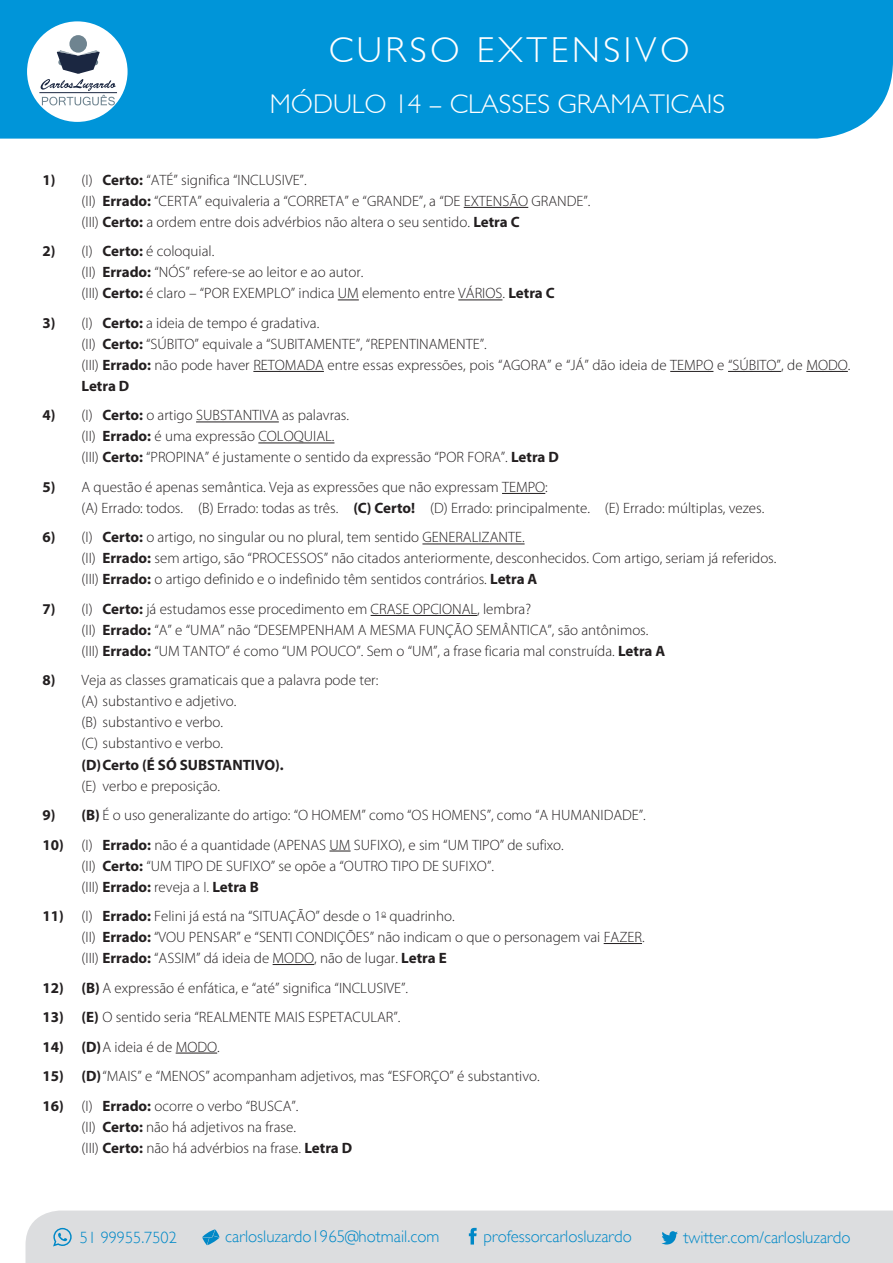
<style>
.page{position:relative;width:893px;height:1263px;background:#fff}
.page>*{position:absolute;margin:0;border:0;box-sizing:border-box;transform-origin:0 0}
.t1{font:300 36px "Gill Sans";letter-spacing:.1em;color:#fff}
.t2{font:300 27px "Gill Sans";color:#fff}
.t3{font:300 16.8px "Gill Sans";color:#0088c7}
.t4{font:300 16.2px "Gill Sans";color:#0088c7}
.texto{font:300 15px/21px "Myriad Pro";color:#231f20}
.texto-2{font:700 15px "Myriad Pro";color:#231f20}
.s1{font-weight:700}
</style>
<div class="page">
<div style="left:0;top:0;width:893px;height:139px;background:#0095d9"></div>
<div style="left:27px;top:21px;width:101px;height:101px;background:#fff;border-radius:50%"></div>
<div style="left:69px;top:35px;width:18px;height:18px;background:#6f8490;border-radius:50%"></div>
<svg style="left:41px;top:50px;width:75px;height:55px"></svg>
<div style="left:26px;top:1210px;width:867px;height:53px;background:#dcdddf"></div>
<svg style="left:202px;top:1229px;width:18px;height:16px"></svg>
<svg style="left:469px;top:1228px;width:8px;height:16px"></svg>
<svg style="left:661px;top:1231px;width:17px;height:13px"></svg>
<svg style="left:53px;top:1228px;width:19px;height:18px"></svg>
<hr style="left:464px;top:207px;width:64px;height:1px;background:#231f20">
<svg style="left:338px;top:300px;width:21px;height:1px"></svg>
<hr style="left:458px;top:300px;width:44px;height:1px;background:#231f20">
<hr style="left:253px;top:371px;width:71px;height:1px;background:#231f20">
<hr style="left:670px;top:371px;width:43px;height:1px;background:#231f20">
<hr style="left:728px;top:371px;width:53px;height:1px;background:#231f20">
<hr style="left:806px;top:371px;width:42px;height:1px;background:#231f20">
<hr style="left:196px;top:422px;width:83px;height:1px;background:#231f20">
<hr style="left:258px;top:443px;width:76px;height:1px;background:#231f20">
<hr style="left:502px;top:493px;width:43px;height:1px;background:#231f20">
<hr style="left:422px;top:544px;width:103px;height:1px;background:#231f20">
<hr style="left:371px;top:615px;width:106px;height:1px;background:#231f20">
<svg style="left:329px;top:851px;width:22px;height:1px"></svg>
<hr style="left:604px;top:943px;width:38px;height:1px;background:#231f20">
<hr style="left:273px;top:964px;width:41px;height:1px;background:#231f20">
<hr style="left:176px;top:1053px;width:41px;height:1px;background:#231f20">
<h1 class="t1" style="left:329px;top:29px;width:362px">CURSO EXTENSIVO</h1>
<h2 class="t2" style="left:270px;top:88px;width:457px">MÓDULO 14 – CLASSES GRAMATICAIS</h2>
<p class="texto" style="left:43px;top:170px;width:266px"><span class="s1">1)</span> (I) <span class="s1">Certo:</span> “ATÉ” significa “INCLUSIVE”.</p>
<p class="texto" style="left:82px;top:191px;width:510px">(II) <span class="s1">Errado:</span> “CERTA” equivaleria a “CORRETA” e “GRANDE”, a “DE EXTENSÃO GRANDE”.</p>
<p class="texto" style="left:82px;top:212px;width:440px">(III) <span class="s1">Certo:</span> a ordem entre dois advérbios não altera o seu sentido. <span class="s1">Letra C</span></p>
<p class="texto" style="left:43px;top:241px;width:173px"><span class="s1">2)</span> (I) <span class="s1">Certo:</span> é coloquial.</p>
<p class="texto" style="left:82px;top:262px;width:283px">(II) <span class="s1">Errado:</span> “NÓS” refere-se ao leitor e ao autor.</p>
<p class="texto" style="left:82px;top:283px;width:475px">(III) <span class="s1">Certo:</span> é claro – “POR EXEMPLO” indica UM elemento entre VÁRIOS. <span class="s1">Letra C</span></p>
<p class="texto" style="left:43px;top:313px;width:278px"><span class="s1">3)</span> (I) <span class="s1">Certo:</span> a ideia de tempo é gradativa.</p>
<p class="texto" style="left:82px;top:334px;width:407px">(II) <span class="s1">Certo:</span> “SÚBITO” equivale a “SUBITAMENTE”, “REPENTINAMENTE”.</p>
<p class="texto" style="left:82px;top:355px;width:770px">(III) <span class="s1">Errado:</span> não pode haver RETOMADA entre essas expressões, pois “AGORA” e “JÁ” dão ideia de TEMPO e “SÚBITO”, de MODO.<br><span class="s1">Letra D</span></p>
<p class="texto" style="left:43px;top:405px;width:308px"><span class="s1">4)</span> (I) <span class="s1">Certo:</span> o artigo SUBSTANTIVA as palavras.</p>
<p class="texto" style="left:82px;top:426px;width:254px">(II) <span class="s1">Errado:</span> é uma expressão COLOQUIAL.</p>
<p class="texto" style="left:82px;top:447px;width:479px">(III) <span class="s1">Certo:</span> “PROPINA” é justamente o sentido da expressão “POR FORA”. <span class="s1">Letra D</span></p>
<p class="texto" style="left:43px;top:477px;width:507px"><span class="s1">5)</span> A questão é apenas semântica. Veja as expressões que não expressam TEMPO:</p>
<p class="texto" style="left:82px;top:498px;width:684px">(A) Errado: todos. (B) Errado: todas as três. <span class="s1">(C) Certo!</span> (D) Errado: principalmente. (E) Errado: múltiplas, vezes.</p>
<p class="texto" style="left:43px;top:527px;width:484px"><span class="s1">6)</span> (I) <span class="s1">Certo:</span> o artigo, no singular ou no plural, tem sentido GENERALIZANTE.</p>
<p class="texto" style="left:82px;top:548px;width:696px">(II) <span class="s1">Errado:</span> sem artigo, são “PROCESSOS” não citados anteriormente, desconhecidos. Com artigo, seriam já referidos.</p>
<p class="texto" style="left:82px;top:569px;width:457px">(III) <span class="s1">Errado:</span> o artigo definido e o indefinido têm sentidos contrários. <span class="s1">Letra A</span></p>
<p class="texto" style="left:43px;top:599px;width:490px"><span class="s1">7)</span> (I) <span class="s1">Certo:</span> já estudamos esse procedimento em CRASE OPCIONAL, lembra?</p>
<p class="texto" style="left:82px;top:620px;width:568px">(II) <span class="s1">Errado:</span> “A” e “UMA” não “DESEMPENHAM A MESMA FUNÇÃO SEMÂNTICA”, são antônimos.</p>
<p class="texto" style="left:82px;top:641px;width:585px">(III) <span class="s1">Errado:</span> “UM TANTO” é como “UM POUCO”. Sem o “UM”, a frase ficaria mal construída. <span class="s1">Letra A</span></p>
<p class="texto" style="left:43px;top:670px;width:337px"><span class="s1">8)</span> Veja as classes gramaticais que a palavra pode ter:</p>
<p class="texto" style="left:82px;top:691px;width:156px">(A) substantivo e adjetivo.</p>
<p class="texto" style="left:82px;top:712px;width:143px">(B) substantivo e verbo.</p>
<p class="texto" style="left:82px;top:733px;width:143px">(C) substantivo e verbo.</p>
<p class="texto-2" style="left:82px;top:755px;width:204px">(D)Certo (É SÓ SUBSTANTIVO).</p>
<p class="texto" style="left:82px;top:775px;width:140px">(E) verbo e preposição.</p>
<p class="texto" style="left:43px;top:805px;width:605px"><span class="s1">9) (B)</span> É o uso generalizante do artigo: “O HOMEM” como “OS HOMENS”, como “A HUMANIDADE”.</p>
<p class="texto" style="left:43px;top:834px;width:523px"><span class="s1">10)</span> (I) <span class="s1">Errado:</span> não é a quantidade (APENAS UM SUFIXO), e sim “UM TIPO” de sufixo.</p>
<p class="texto" style="left:82px;top:855px;width:414px">(II) <span class="s1">Certo:</span> “UM TIPO DE SUFIXO” se opõe a “OUTRO TIPO DE SUFIXO”.</p>
<p class="texto" style="left:82px;top:876px;width:179px">(III) <span class="s1">Errado:</span> reveja a I. <span class="s1">Letra B</span></p>
<p class="texto" style="left:43px;top:906px;width:414px"><span class="s1">11)</span> (I) <span class="s1">Errado:</span> Felini já está na “SITUAÇÃO” desde o 1<sup>o</sup> quadrinho.</p>
<p class="texto" style="left:82px;top:927px;width:565px">(II) <span class="s1">Errado:</span> “VOU PENSAR” e “SENTI CONDIÇÕES” não indicam o que o personagem vai FAZER.</p>
<p class="texto" style="left:82px;top:948px;width:367px">(III) <span class="s1">Errado:</span> “ASSIM” dá ideia de MODO, não de lugar. <span class="s1">Letra E</span></p>
<p class="texto" style="left:43px;top:977px;width:367px"><span class="s1">12) (B)</span> A expressão é enfática, e “até” significa “INCLUSIVE”.</p>
<p class="texto" style="left:43px;top:1007px;width:360px"><span class="s1">13) (E)</span> O sentido seria “REALMENTE MAIS ESPETACULAR”.</p>
<p class="texto" style="left:43px;top:1036px;width:179px"><span class="s1">14) (D)</span>A ideia é de MODO.</p>
<p class="texto" style="left:43px;top:1066px;width:499px"><span class="s1">15) (D)</span>“MAIS” e “MENOS” acompanham adjetivos, mas “ESFORÇO” é substantivo.</p>
<p class="texto" style="left:43px;top:1095px;width:257px"><span class="s1">16)</span> (I) <span class="s1">Errado:</span> ocorre o verbo “BUSCA”.</p>
<p class="texto" style="left:82px;top:1116px;width:216px">(II) <span class="s1">Certo:</span> não há adjetivos na frase.</p>
<p class="texto" style="left:82px;top:1137px;width:272px">(III) <span class="s1">Certo:</span> não há advérbios na frase. <span class="s1">Letra D</span></p>
<p class="t4" style="left:80px;top:1228px;width:98px">51 99955.7502</p>
<p class="t3" style="left:225px;top:1226px;width:216px">carlosluzardo1965@hotmail.com</p>
<p class="t3" style="left:484px;top:1226px;width:150px">professorcarlosluzardo</p>
<p class="t3" style="left:684px;top:1227px;width:168px">twitter.com/carlosluzardo</p>
</div>
